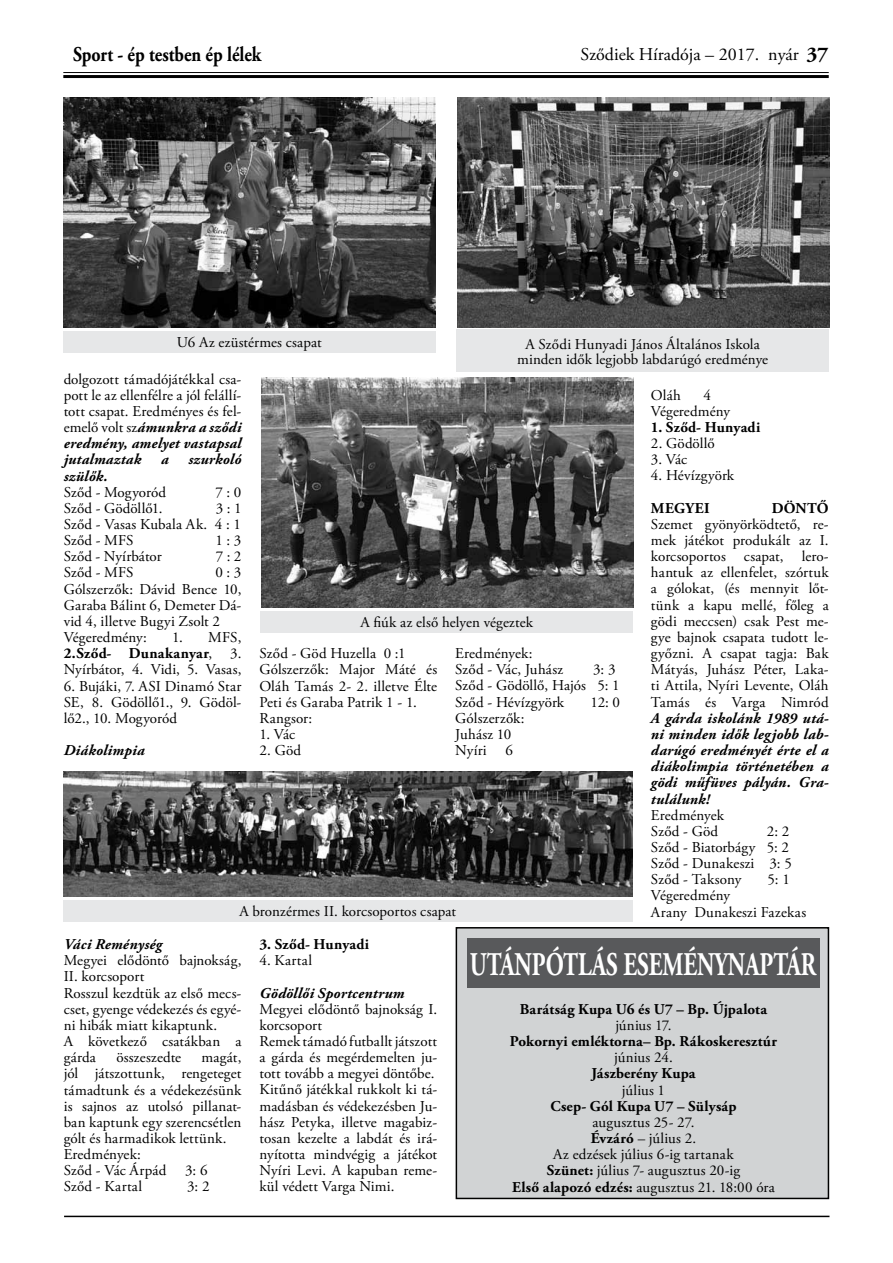
<style>
.page{position:relative;width:893px;height:1263px;background:#fff}
.page>*{position:absolute;margin:0;border:0;box-sizing:border-box;transform-origin:0 0}
.t1{font:700 33px "Adobe Garamond Pro";color:#fff;scale:.7 1}
.t2{font:700 21px "Adobe Garamond Pro";color:#000;scale:.85 1}
.t3{font:18px "Adobe Garamond Pro";color:#000}
.t4{font:15px/16.2px "Adobe Garamond Pro";letter-spacing:.01em;color:#000}
.t5{font:italic 700 15px/16.2px "Adobe Garamond Pro";letter-spacing:.015em;color:#000;text-align:justify}
.t6{font:700 15px "Adobe Garamond Pro";letter-spacing:.01em;color:#000}
.s1{font-weight:700;font-size:21px}
.s2{font-weight:700;font-style:italic}
.s3{font-weight:700}
</style>
<div class="page">
<hr style="left:64px;top:1216px;width:765px;height:1px;background:#000">
<hr style="left:63px;top:72px;width:766px;height:1px;background:#000">
<hr style="left:63px;top:75px;width:766px;height:3px;background:#000">
<img style="left:64px;top:98px;width:372px;height:229px">
<img style="left:64px;top:772px;width:568px;height:124px">
<img style="left:261px;top:378px;width:372px;height:229px">
<img style="left:457px;top:98px;width:372px;height:229px">
<div style="left:63px;top:331px;width:372px;height:21px;background:#e6e7e8"></div>
<div style="left:63px;top:900px;width:569px;height:21px;background:#e6e7e8"></div>
<div style="left:260px;top:611px;width:373px;height:21px;background:#e6e7e8"></div>
<div style="left:456px;top:330px;width:373px;height:42px;background:#e6e7e8"></div>
<div style="left:456px;top:928px;width:372px;height:270px;background:#d1d3d4"></div>
<div style="left:456px;top:927px;width:373px;height:272px;border:2px solid #000"></div>
<div style="left:467px;top:938px;width:353px;height:50px;background:#58595b"></div>
<h2 class="t2" style="left:73px;top:42px;width:223px">Sport - ép testben ép lélek</h2>
<p class="t3" style="left:581px;top:44px;width:249px">Sződiek Híradója – 2017. nyár <span class="s1">37</span></p>
<p class="t4" style="left:177px;top:335px;width:146px">U6 Az ezüstérmes csapat</p>
<p class="t4" style="left:517px;top:337px;width:253px;line-height:15px;text-align:center">A Sződi Hunyadi János Általános Iskola minden idők legjobb labdarúgó eredménye</p>
<p class="t4" style="left:64px;top:371px;width:179px;text-align:justify">dolgozott támadójátékkal csa&shy;pott le az ellenfélre a jól felállí&shy;tott csapat. Eredményes és fel&shy;emelő volt sz<span class="s2">ámunkra a sződi eredmény, amelyet vastapsal jutalmaztak</span></p>
<p class="t5" style="left:161px;top:452px;width:9px">a</p>
<p class="t5" style="left:188px;top:452px;width:55px">szurkoló</p>
<p class="t5" style="left:64px;top:468px;width:46px">szülők.</p>
<p class="t4" style="left:64px;top:484px;width:104px">Sződ - Mogyoród</p>
<p class="t4" style="left:216px;top:484px;width:27px">7 : 0</p>
<p class="t4" style="left:64px;top:500px;width:100px">Sződ - Gödöllő1.</p>
<p class="t4" style="left:64px;top:500px;width:179px;text-align:justify;text-indent:152px">3 : 1<br>Sződ - Vasas Kubala Ak. 4 : 1<br>Sződ - MFS</p>
<p class="t4" style="left:216px;top:533px;width:27px">1 : 3</p>
<p class="t4" style="left:64px;top:549px;width:100px">Sződ - Nyírbátor</p>
<p class="t4" style="left:216px;top:549px;width:27px">7 : 2</p>
<p class="t4" style="left:64px;top:565px;width:71px">Sződ - MFS</p>
<p class="t4" style="left:64px;top:565px;width:179px;text-indent:152px">0 : 3<br>Gólszerzők: Dávid Bence 10,<br>Garaba Bálint 6, Demeter Dá&shy;vid 4, illetve Bugyi Zsolt 2<br>Végeredmény:</p>
<p class="t4" style="left:64px;top:630px;width:179px;text-align:justify;text-indent:108px">1. MFS, <span class="s3">2.Sződ- Dunakanyar</span>, 3.<br>Nyírbátor, 4. Vidi, 5. Vasas,</p>
<p class="t4" style="left:64px;top:678px;width:179px;text-align:justify">6. Bujáki, 7. ASI Dinamó Star SE, 8. Gödöllő1., 9. Gödöl&shy;lő2., 10. Mogyoród</p>
<p class="t5" style="left:64px;top:743px;width:82px">Diákolimpia</p>
<p class="t4" style="left:360px;top:615px;width:174px">A fiúk az első helyen végeztek</p>
<p class="t4" style="left:259px;top:646px;width:179px">Sződ - Göd Huzella 0 :1<br>Gólszerzők: Major Máté és<br>Oláh Tamás 2- 2. illetve Élte<br>Peti és Garaba Patrik 1 - 1.<br>Rangsor:</p>
<p class="t4" style="left:259px;top:727px;width:37px">1. Vác</p>
<p class="t4" style="left:259px;top:743px;width:43px">2. Göd</p>
<p class="t4" style="left:455px;top:646px;width:109px">Eredmények:<br>Sződ - Vác, Juhász</p>
<p class="t4" style="left:455px;top:662px;width:166px;text-indent:138px">3: 3<br>Sződ - Gödöllő, Hajós 5: 1<br>Sződ - Hévízgyörk</p>
<p class="t4" style="left:590px;top:694px;width:31px">12: 0</p>
<p class="t4" style="left:455px;top:710px;width:71px">Gólszerzők:<br>Juhász 10<br>Nyíri</p>
<p class="t4" style="left:505px;top:743px;width:9px">6</p>
<p class="t4" style="left:239px;top:904px;width:218px">A bronzérmes II. korcsoportos csapat</p>
<p class="t4" style="left:651px;top:387px;width:32px">Oláh</p>
<p class="t4" style="left:651px;top:387px;width:81px;text-indent:53px">4<br>Végeredmény</p>
<p class="t6" style="left:651px;top:418px;width:111px">1. Sződ- Hunyadi</p>
<p class="t4" style="left:651px;top:436px;width:65px">2. Gödöllő</p>
<p class="t4" style="left:651px;top:452px;width:38px">3. Vác</p>
<p class="t4" style="left:651px;top:468px;width:85px">4. Hévízgyörk</p>
<p class="t6" style="left:651px;top:499px;width:60px">MEGYEI</p>
<p class="t6" style="left:772px;top:499px;width:58px">DÖNTŐ</p>
<p class="t4" style="left:651px;top:516px;width:179px;text-align:justify">Szemet gyönyörködtető, re&shy;mek játékot produkált az I. korcsoportos csapat, lero&shy;hantuk az ellenfelet, szórtuk a gólokat, (és mennyit lőt&shy;tünk a kapu mellé, főleg a gödi meccsen) csak Pest me&shy;gye bajnok csapata tudott le&shy;győzni. A csapat tagja: Bak Mátyás, Juhász Péter, Laka&shy;ti Attila, Nyíri Levente, Oláh Tamás és Varga Nimród</p>
<p class="t5" style="left:651px;top:710px;width:179px">A gárda iskolánk 1989 utá&shy;ni minden idők legjobb lab&shy;darúgó eredményét érte el a diákolimpia történetében a gödi műfüves pályán. Gra&shy;tulálunk!</p>
<p class="t4" style="left:651px;top:807px;width:75px">Eredmények<br>Sződ - Göd</p>
<p class="t4" style="left:651px;top:823px;width:142px;text-indent:116px">2: 2<br>Sződ - Biatorbágy 5: 2<br>Sződ - Dunakeszi 3: 5<br>Sződ - Taksony</p>
<p class="t4" style="left:767px;top:872px;width:24px">5: 1</p>
<p class="t4" style="left:651px;top:888px;width:157px">Végeredmény<br>Arany Dunakeszi Fazekas</p>
<p class="t5" style="left:64px;top:936px;width:100px">Váci Reménység</p>
<p class="t4" style="left:64px;top:953px;width:179px">Megyei elődöntő bajnokság,<br>II. korcsoport<br>Rosszul kezdtük az első mec - cset, gyenge védekezés és egyé&shy;ni hibák miatt kikaptunk.<br>A következő csatákban a gárda</p>
<p class="t4" style="left:116px;top:1050px;width:66px">összeszedte</p>
<p class="t4" style="left:64px;top:1050px;width:179px;text-indent:138px">magát, jól játszottunk, rengeteget támadtunk és a védekezésünk is sajnos az utolsó pillanat&shy;ban kaptunk egy szerencsétlen gólt és harmadikok lettünk.<br>Eredmények:<br>Sződ - Vác Árpád 3: 6<br>Sződ - Kartal</p>
<p class="t4" style="left:187px;top:1179px;width:24px">3: 2</p>
<p class="t6" style="left:259px;top:935px;width:111px">3. Sződ- Hunyadi</p>
<p class="t4" style="left:259px;top:953px;width:54px">4. Kartal</p>
<p class="t5" style="left:259px;top:985px;width:147px">Gödöllői Sportcentrum</p>
<p class="t4" style="left:259px;top:1001px;width:179px">Megyei elődöntő bajnokság I. korcsoport<br>Remek támadó futballt játszott a gárda és megérdemelten ju&shy;tott tovább a megyei döntőbe.<br>Kitűnő játékkal rukkolt ki tá&shy;madásban és védekezésben Ju&shy;hász Petyka, illetve magabiz&shy;tosan kezelte a labdát és irá&shy;nyította mindvégig a játékot<br>Nyíri Levi. A kapuban reme&shy;kül védett Varga Nimi.</p>
<h1 class="t1" style="left:470px;top:945px;width:496px">UTÁNPÓTLÁS ESEMÉNYNAPTÁR</h1>
<p class="t6" style="left:520px;top:1000px;width:249px">Barátság Kupa U6 és U7 – Bp. Újpalota</p>
<p class="t4" style="left:615px;top:1018px;width:58px">június 17.</p>
<p class="t6" style="left:510px;top:1032px;width:269px">Pokornyi emléktorna– Bp. Rákoskeresztúr</p>
<p class="t4" style="left:614px;top:1050px;width:60px">június 24.</p>
<p class="t6" style="left:591px;top:1065px;width:106px">Jászberény Kupa</p>
<p class="t4" style="left:622px;top:1082px;width:45px">július 1</p>
<p class="t6" style="left:550px;top:1097px;width:188px">Csep- Gól Kupa U7 – Sülysáp</p>
<p class="t4" style="left:512px;top:1114px;width:264px;text-align:center">augusztus 25- 27.<br><span class="s3">Évzáró</span> – július 2.<br>Az edzések július 6-ig tartanak<br><span class="s3">Szünet:</span> július 7- augusztus 20-ig<br><span class="s3">Első alapozó edzés:</span> augusztus 21. 18:00 óra</p>
</div>
